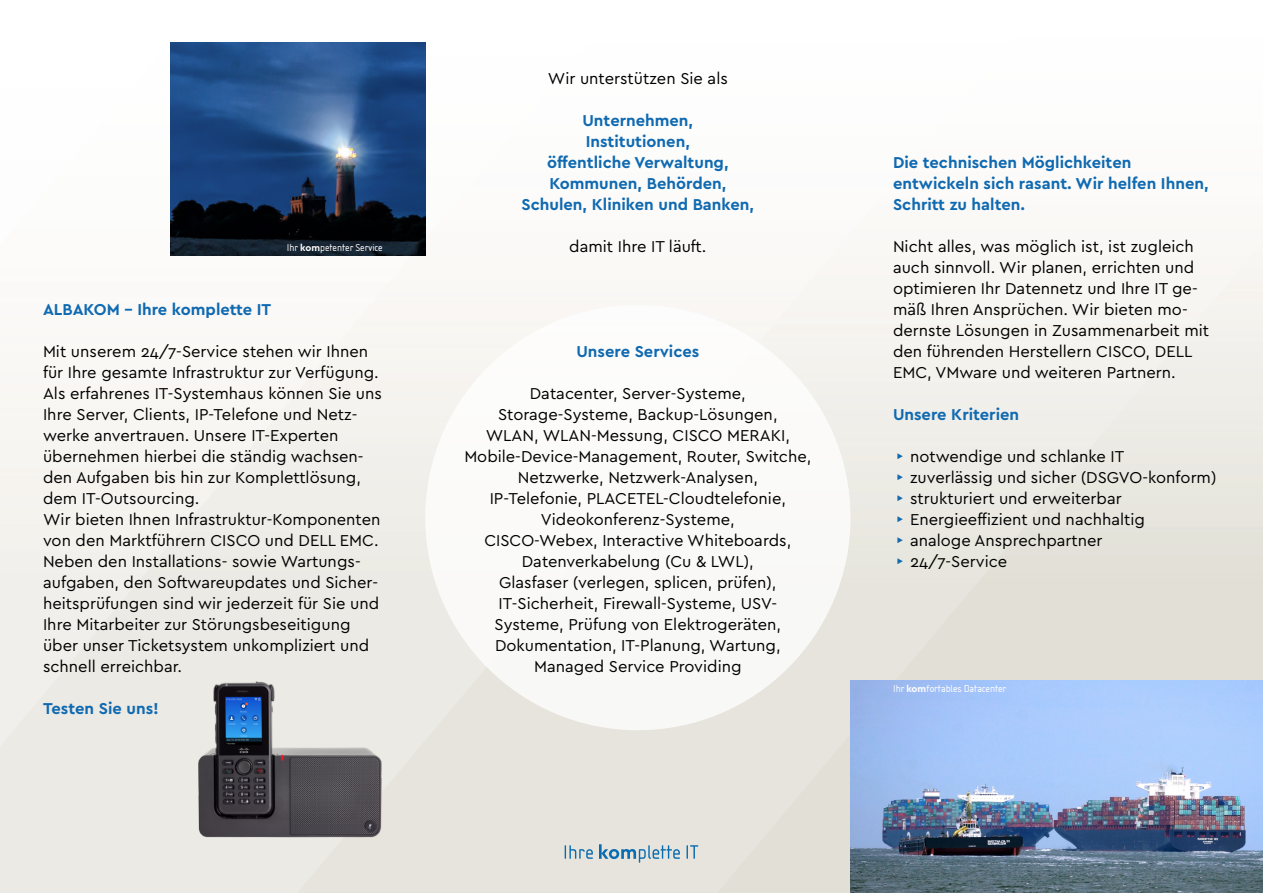
<style>
.page{position:relative;width:1263px;height:893px;background:#fff}
.page>*{position:absolute;margin:0;border:0;box-sizing:border-box;transform-origin:0 0}
.t1{font:16.5px/21px "Cera Pro";color:#000}
.t2{font:700 16.5px/21px "Cera Pro";color:#106ab1}
.t3{font:10.5px "Isonorm D";color:#fff}
.s1{font-family:"Cera Pro";font-weight:700;font-size:9.75px}
.s2{color:#106ab1}
</style>
<div class="page">
<img style="left:0;top:42px;width:1263px;height:851px">
<img style="left:850px;top:680px;width:413px;height:213px">
<img style="left:170px;top:43px;width:255px;height:212px">
<div style="left:425px;top:305px;width:425px;height:425px;background:#fafaf8;border-radius:50%"></div>
<svg style="left:565px;top:845px;width:28px;height:14px"></svg>
<svg style="left:599px;top:844px;width:81px;height:19px;background:#acc4d0"></svg>
<svg style="left:686px;top:845px;width:12px;height:14px"></svg>
<img style="left:173px;top:667px;width:234px;height:186px">
<p class="t3" style="left:287px;top:241px;width:97px">Ihr <span class="s1">kom</span>petenter Service</p>
<p class="t2" style="left:43px;top:299px;width:230px">ALBAKOM – Ihre komplette IT</p>
<p class="t1" style="left:43px;top:341px;width:340px">Mit unserem 24/7-Service stehen wir Ihnen für Ihre gesamte Infrastruktur zur Verfügung.<br>Als erfahrenes IT-Systemhaus können Sie uns Ihre Server, Clients, IP-Telefone und Netz&shy;werke anvertrauen. Unsere IT-Experten übernehmen hierbei die ständig wachsen&shy;den Aufgaben bis hin zur Komplettlösung, dem IT-Outsourcing.<br>Wir bieten Ihnen Infrastruktur-Komponenten von den Marktführern CISCO und DELL EMC.<br>Neben den Installations- sowie Wartungs&shy;aufgaben, den Softwareupdates und Sicher&shy;heitsprüfungen sind wir jederzeit für Sie und Ihre Mitarbeiter zur Störungsbeseitigung über unser Ticketsystem unkompliziert und schnell erreichbar.</p>
<p class="t2" style="left:43px;top:698px;width:117px">Testen Sie uns!</p>
<p class="t1" style="left:548px;top:68px;width:182px">Wir unterstützen Sie als</p>
<p class="t2" style="left:522px;top:110px;width:234px;text-align:center">Unternehmen,<br>Institutionen,<br>öffentliche Verwaltung,<br>Kommunen, Behörden,<br>Schulen, Kliniken und Banken,</p>
<p class="t1" style="left:569px;top:236px;width:139px">damit Ihre IT läuft.</p>
<p class="t2" style="left:576px;top:341px;width:124px">Unsere Services</p>
<p class="t1" style="left:464px;top:383px;width:349px;text-align:center">Datacenter, Server-Systeme, Storage-Systeme, Backup-Lösungen,<br>WLAN, WLAN-Messung, CISCO MERAKI, Mobile-Device-Management, Router, Switche, Netzwerke, Netzwerk-Analysen,<br>IP-Telefonie, PLACETEL-Cloudtelefonie, Videokonferenz-Systeme,<br>CISCO-Webex, Interactive Whiteboards, Datenverkabelung (Cu &amp; LWL),<br>Glasfaser (verlegen, splicen, prüfen), IT-Sicherheit, Firewall-Systeme, USV-Systeme, Prüfung von Elektrogeräten, Dokumentation, IT-Planung, Wartung, Managed Service Providing</p>
<p class="t2" style="left:893px;top:152px;width:317px">Die technischen Möglichkeiten entwickeln sich rasant. Wir helfen Ihnen,<br>Schritt zu halten.</p>
<p class="t1" style="left:893px;top:236px;width:318px">Nicht alles, was möglich ist, ist zugleich auch sinnvoll. Wir planen, errichten und optimieren Ihr Datennetz und Ihre IT ge&shy;mäß Ihren Ansprüchen. Wir bieten mo&shy;dernste Lösungen in Zusammenarbeit mit den führenden Herstellern CISCO, DELL EMC, VMware und weiteren Partnern.</p>
<p class="t2" style="left:893px;top:404px;width:128px">Unsere Kriterien</p>
<p class="t1" style="left:893px;top:446px;width:325px"><span class="s2">▸</span> notwendige und schlanke IT<br><span class="s2">▸</span> zuverlässig und sicher (DSGVO-konform) <span class="s2">▸</span> strukturiert und erweiterbar<br><span class="s2">▸</span> Energieeffizient und nachhaltig<br><span class="s2">▸</span> analoge Ansprechpartner<br><span class="s2">▸</span> 24/7-Service</p>
<p class="t3" style="left:893px;top:683px;width:115px">Ihr <span class="s1">kom</span>fortables Datacenter</p>
</div>
